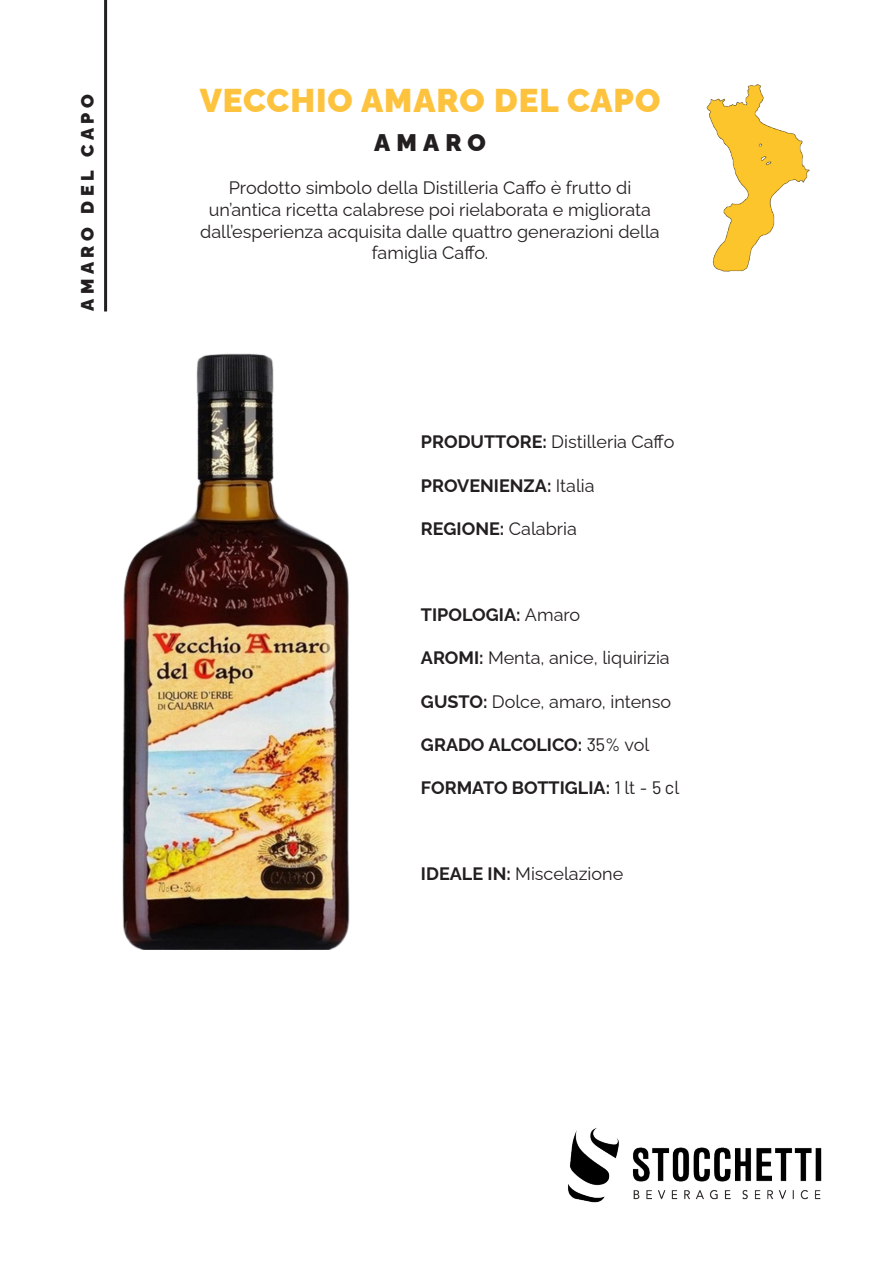
<style>
.page{position:relative;width:893px;height:1263px;background:#fff}
.page>*{position:absolute;margin:0;border:0;box-sizing:border-box;transform-origin:0 0}
.t1{font:900 33px "Raleway";letter-spacing:.03em;color:#fec33e}
.t2{font:900 24px "Raleway";letter-spacing:.26em;color:#231f20}
.t3{font:18px/21.6px "Raleway";color:#231f20;text-align:center}
.t4{font:700 18px "Raleway";color:#231f20}
.t5{font:900 18px "Raleway";letter-spacing:.255em;color:#231f20}
.s1{font-weight:700}
.s2{font-weight:400}
.s3{font-family:"Barlow";font-weight:400}
</style>
<div class="page">
<img style="left:568px;top:1128px;width:254px;height:75px">
<img style="left:122px;top:353px;width:228px;height:597px">
<img style="left:706px;top:84px;width:104px;height:188px">
<hr style="left:104px;top:0;width:3px;height:311px;background:#231f20">
<p class="t5" style="left:73px;top:311px;width:218px;rotate:-90deg">AMARO DEL CAPO</p>
<p class="t1" style="left:200px;top:74px;width:462px">VECCHIO AMARO DEL CAPO</p>
<p class="t2" style="left:374px;top:124px;width:113px">AMARO</p>
<p class="t3" style="left:200px;top:175px;width:461px">Prodotto simbolo della Distilleria Caffo è frutto di un’antica ricetta calabrese poi rielaborata e migliorata dall’esperienza acquisita dalle quattro generazioni della famiglia Caffo.</p>
<p class="t3" style="left:421px;top:429px;width:255px"><span class="s1">PRODUTTORE:</span> Distilleria Caffo</p>
<p class="t4" style="left:421px;top:471px;width:175px">PROVENIENZA: <span class="s2">Italia</span></p>
<p class="t4" style="left:421px;top:514px;width:157px">REGIONE: <span class="s2">Calabria</span></p>
<p class="t4" style="left:421px;top:600px;width:161px">TIPOLOGIA: <span class="s2">Amaro</span></p>
<p class="t3" style="left:421px;top:645px;width:250px"><span class="s1">AROMI:</span> Menta, anice, liquirizia</p>
<p class="t3" style="left:421px;top:688px;width:252px"><span class="s1">GUSTO:</span> Dolce, amaro, intenso</p>
<p class="t4" style="left:421px;top:730px;width:230px">GRADO ALCOLICO: <span class="s3">35%</span> <span class="s2">vol</span></p>
<p class="t4" style="left:421px;top:773px;width:260px">FORMATO BOTTIGLIA: <span class="s3">1</span> <span class="s2">lt -</span> <span class="s3">5 c</span><span class="s2">l</span></p>
<p class="t3" style="left:421px;top:861px;width:204px"><span class="s1">IDEALE IN:</span> Miscelazione</p>
</div>
